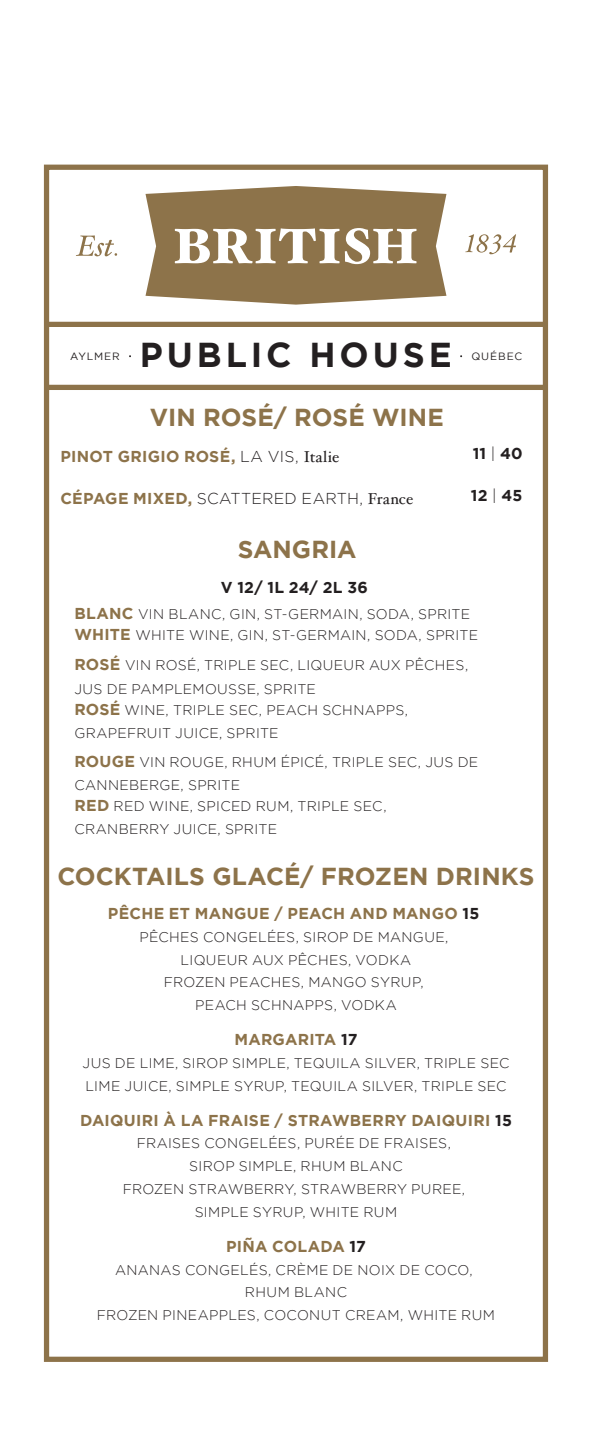
<style>
.page{position:relative;width:592px;height:1436px;background:#fff}
.page>*{position:absolute;margin:0;border:0;box-sizing:border-box;transform-origin:0 0}
.t1{font:700 34.48px "Gotham";letter-spacing:.115em;color:#231f20}
.t2{font:700 24.5px "Gotham";color:#8d734a}
.t3{font:700 15.75px "Gotham";letter-spacing:.015em;color:#8d734a}
.t4{font:300 15.75px "Gotham";letter-spacing:.01em;color:#231f20}
.t5{font:700 15.75px "Gotham";letter-spacing:.01em;color:#231f20}
.t6{font:300 14px/22.8px "Gotham";letter-spacing:.02em;color:#231f20}
.t7{font:10.5px "Gotham";letter-spacing:.08em;color:#231f20}
.s1{font-weight:300;color:#231f20}
.s2{font-family:"Hoefler Text";font-weight:400;color:#231f20}
.s3{font-weight:700;color:#8d734a}
.s4{font-family:"Hoefler Text";font-weight:400}
.s5{font-weight:300}
.s6{font-weight:700;font-size:15.75px;color:#8d734a}
.s7{color:#231f20}
</style>
<div class="page">
<div style="left:44px;top:165px;width:504px;height:1197px;border:5px solid #8d734a"></div>
<div style="left:46px;top:385px;width:500px;height:5px;background:#8d734a"></div>
<div style="left:46px;top:322px;width:500px;height:5px;background:#8d734a"></div>
<svg style="left:145px;top:186px;width:301px;height:119px;background:#9c8662"></svg>
<svg style="left:345px;top:228px;width:71px;height:36px"></svg>
<svg style="left:175px;top:228px;width:164px;height:35px"></svg>
<svg style="left:465px;top:234px;width:51px;height:20px"></svg>
<svg style="left:76px;top:235px;width:41px;height:21px"></svg>
<p class="t7" style="left:70px;top:351px;width:51px">AYLMER</p>
<h1 class="t1" style="left:140px;top:335px;width:314px">PUBLIC HOUSE</h1>
<p class="t7" style="left:471px;top:351px;width:52px">QUÉBEC</p>
<h2 class="t2" style="left:150px;top:403px;width:295px">VIN ROSÉ/ ROSÉ WINE</h2>
<p class="t3" style="left:60px;top:447px;width:280px">PINOT GRIGIO ROSÉ, <span class="s1">LA VIS,</span> <span class="s2">Italie</span></p>
<p class="t4" style="left:60px;top:489px;width:354px"><span class="s3">CÉPAGE MIXED,</span> SCATTERED EARTH, <span class="s4">France</span></p>
<h2 class="t2" style="left:238px;top:535px;width:120px">SANGRIA</h2>
<p class="t5" style="left:473px;top:444px;width:51px">11 <span class="s5">|</span> 40</p>
<p class="t5" style="left:471px;top:486px;width:53px">12 <span class="s5">|</span> 45</p>
<p class="t5" style="left:221px;top:579px;width:149px">V 12/ 1L 24/ 2L 36</p>
<p class="t6" style="left:74px;top:602px;width:405px;line-height:21.9px"><span class="s6">BLANC</span> VIN BLANC, GIN, ST-GERMAIN, SODA, SPRITE<br><span class="s6">WHITE</span> WHITE WINE, GIN, ST-GERMAIN, SODA, SPRITE</p>
<p class="t6" style="left:74px;top:653px;width:395px;line-height:23.6px"><span class="s6">ROSÉ</span> VIN ROSÉ, TRIPLE SEC, LIQUEUR AUX PÊCHES,<br>JUS DE PAMPLEMOUSSE, SPRITE</p>
<p class="t6" style="left:74px;top:698px;width:335px"><span class="s6">ROSÉ</span> WINE, TRIPLE SEC, PEACH SCHNAPPS,<br>GRAPEFRUIT JUICE, SPRITE</p>
<p class="t6" style="left:74px;top:751px;width:405px"><span class="s6">ROUGE</span> VIN ROUGE, RHUM ÉPICÉ, TRIPLE SEC, JUS DE<br>CANNEBERGE, SPRITE</p>
<p class="t6" style="left:74px;top:794px;width:314px"><span class="s6">RED</span> RED WINE, SPICED RUM, TRIPLE SEC,<br>CRANBERRY JUICE, SPRITE</p>
<h2 class="t2" style="left:57px;top:862px;width:478px">COCKTAILS GLACÉ/ FROZEN DRINKS</h2>
<p class="t3" style="left:108px;top:904px;width:373px">PÊCHE ET MANGUE / PEACH AND MANGO <span class="s7">15</span></p>
<p class="t6" style="left:139px;top:925px;width:310px;text-align:center">PÊCHES CONGELÉES, SIROP DE MANGUE,<br>LIQUEUR AUX PÊCHES, VODKA<br>FROZEN PEACHES, MANGO SYRUP,<br>PEACH SCHNAPPS, VODKA</p>
<p class="t3" style="left:234px;top:1030px;width:124px">MARGARITA <span class="s7">17</span></p>
<p class="t6" style="left:83px;top:1051px;width:428px">JUS DE LIME, SIROP SIMPLE, TEQUILA SILVER, TRIPLE SEC<br>LIME JUICE, SIMPLE SYRUP, TEQUILA SILVER, TRIPLE SEC</p>
<p class="t3" style="left:80px;top:1111px;width:433px">DAIQUIRI À LA FRAISE / STRAWBERRY DAIQUIRI <span class="s7">15</span></p>
<p class="t6" style="left:123px;top:1132px;width:344px;text-align:center">FRAISES CONGELÉES, PURÉE DE FRAISES,<br>SIROP SIMPLE, RHUM BLANC<br>FROZEN STRAWBERRY, STRAWBERRY PUREE,<br>SIMPLE SYRUP, WHITE RUM</p>
<p class="t3" style="left:226px;top:1237px;width:141px">PIÑA COLADA <span class="s7">17</span></p>
<p class="t6" style="left:97px;top:1258px;width:399px;text-align:center">ANANAS CONGELÉS, CRÈME DE NOIX DE COCO,<br>RHUM BLANC<br>FROZEN PINEAPPLES, COCONUT CREAM, WHITE RUM</p>
</div>
